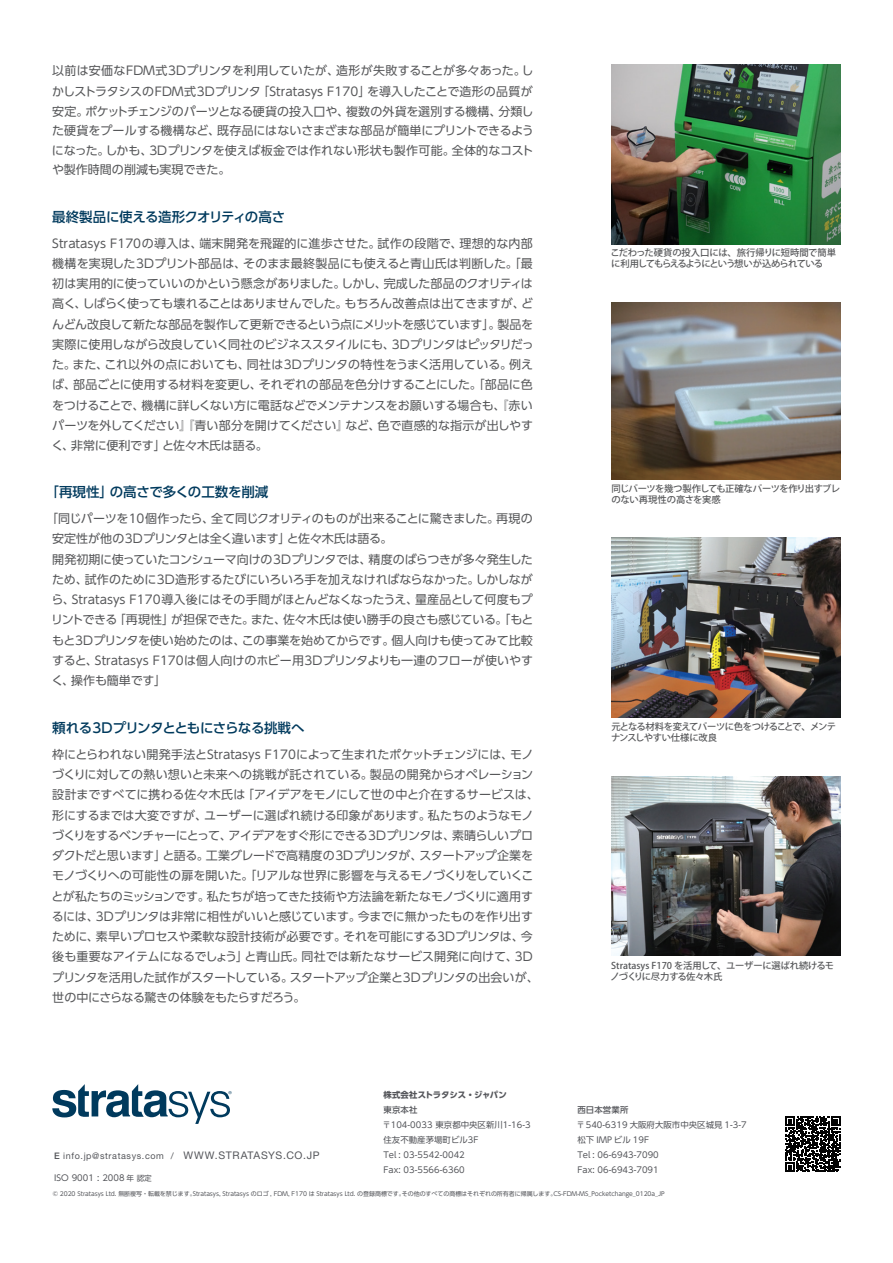
<style>
.page{position:relative;width:893px;height:1263px;background:#fff}
.page>*{position:absolute;margin:0;border:0;box-sizing:border-box;transform-origin:0 0}
.t1{font:500 13.5px "UD Shin Go Pro";letter-spacing:-.03em;color:#003a5d}
.t2{font:500 13.5px "UD Shin Go Pro";letter-spacing:-.01em;color:#003a5d}
.t3{font:12px/20.2px "UD Shin Go Pro";letter-spacing:-.01em;color:#57585a;text-align:justify}
.t4{font:500 9.3px/10.9px "Koz Go Pr 6 N";letter-spacing:-.06em;color:#57585a}
.t5{font:500 9.3px/10.9px "Koz Go Pr 6 N";letter-spacing:-.02em;color:#57585a}
.t6{font:500 9.3px/10.9px "Koz Go Pr 6 N";letter-spacing:-.04em;color:#57585a}
.t7{font:9px "Helvetica Neue LT Std";letter-spacing:.07em;color:#54555a}
.t8{font:8.4px/15px "UD Shin Go Pro";letter-spacing:.005em;color:#54555a}
.t9{font:700 8.4px "UD Shin Go Pro";letter-spacing:-.015em;color:#54555a}
.t10{font:500 8.4px "UD Shin Go Pro";letter-spacing:.02em;color:#54555a}
.t11{font:6px "UD Shin Go Pro";letter-spacing:-.01em;color:#54555a}
.s1{font-weight:500}
.s2{font-size:10.5px}
.s3{font-size:7.5px}
</style>
<div class="page">
<svg style="left:52px;top:1084px;width:180px;height:40px"></svg>
<svg style="left:785px;top:1116px;width:55px;height:56px"></svg>
<img style="left:611px;top:65px;width:230px;height:179px">
<img style="left:611px;top:303px;width:230px;height:176px">
<img style="left:611px;top:538px;width:230px;height:179px">
<img style="left:611px;top:776px;width:229px;height:179px">
<p class="t3" style="left:52px;top:61px;width:483px;line-height:19.8px">以前は安価なFDM式3Dプリンタを利用していたが、造形が失敗することが多々あった。しかしストラタシスのFDM式3Dプリンタ「Stratasys F170」を導入したことで造形の品質が安定。ポケットチェンジのパーツとなる硬貨の投入口や、複数の外貨を選別する機構、分類した硬貨をプールする機構など、既存品にはないさまざまな部品が簡単にプリントできるようになった。しかも、3Dプリンタを使えば板金では作れない形状も製作可能。全体的なコストや製作時間の削減も実現できた。</p>
<p class="t1" style="left:52px;top:206px;width:234px">最終製品に使える造形クオリティの高さ</p>
<p class="t3" style="left:51px;top:233px;width:484px">Stratasys F170の導入は、端末開発を飛躍的に進歩させた。試作の段階で、理想的な内部機構を実現した3Dプリント部品は、そのまま最終製品にも使えると青山氏は判断した。「最初は実用的に使っていいのかという懸念がありました。しかし、完成した部品のクオリティは高く、しばらく使っても壊れることはありませんでした。もちろん改善点は出てきますが、どんどん改良して新たな部品を製作して更新できるという点にメリットを感じています」。製品を実際に使用しながら改良していく同社のビジネススタイルにも、3Dプリンタはピッタリだった。また、これ以外の点においても、同社は3Dプリンタの特性をうまく活用している。例えば、部品ごとに使用する材料を変更し、それぞれの部品を色分けすることにした。「部品に色をつけることで、機構に詳しくない方に電話などでメンテナンスをお願いする場合も、『赤いパーツを外してください』『青い部分を開けてください』など、色で直感的な指示が出しやすく、非常に便利です」と佐々木氏は語る。</p>
<p class="t2" style="left:46px;top:481px;width:224px">「再現性」の高さで多くの工数を削減</p>
<p class="t3" style="left:51px;top:508px;width:484px;text-align:left;text-indent:-5px">「同じパーツを10個作ったら、全て同じクオリティのものが出来ることに驚きました。再現の安定性が他の3Dプリンタとは全く違います」と佐々木氏は語る。<br>開発初期に使っていたコンシューマ向けの3Dプリンタでは、精度のばらつきが多々発生したため、試作のために3D造形するたびにいろいろ手を加えなければならなかった。しかしながら、Stratasys F170導入後にはその手間がほとんどなくなったうえ、量産品として何度もプリントできる「再現性」が担保できた。また、佐々木氏は使い勝手の良さも感じている。「もともと3Dプリンタを使い始めたのは、この事業を始めてからです。個人向けも使ってみて比較すると、Stratasys F170は個人向けのホビー用3Dプリンタよりも一連のフローが使いやすく、操作も簡単です」</p>
<p class="t1" style="left:52px;top:717px;width:254px">頼れる3Dプリンタとともにさらなる挑戦へ</p>
<p class="t3" style="left:52px;top:744px;width:489px;text-align:left">枠にとらわれない開発手法とStratasys F170によって生まれたポケットチェンジには、モノづくりに対しての熱い想いと未来への挑戦が託されている。製品の開発からオペレーション設計まですべてに携わる佐々木氏は「アイデアをモノにして世の中と介在するサービスは、形にするまでは大変ですが、ユーザーに選ばれ続ける印象があります。私たちのようなモノづくりをするベンチャーにとって、アイデアをすぐ形にできる3Dプリンタは、素晴らしいプロダクトだと思います」と語る。工業グレードで高精度の3Dプリンタが、スタートアップ企業をモノづくりへの可能性の扉を開いた。「リアルな世界に影響を与えるモノづくりをしていくことが私たちのミッションです。私たちが培ってきた技術や方法論を新たなモノづくりに適用するには、3Dプリンタは非常に相性がいいと感じています。今までに無かったものを作り出すために、素早いプロセスや柔軟な設計技術が必要です。それを可能にする3Dプリンタは、今後も重要なアイテムになるでしょう」と青山氏。同社では新たなサービス開発に向けて、3Dプリンタを活用した試作がスタートしている。スタートアップ企業と3Dプリンタの出会いが、世の中にさらなる驚きの体験をもたらすだろう。</p>
<p class="t4" style="left:611px;top:247px;width:227px">こだわった硬貨の投入口には、旅行帰りに短時間で簡単に利用してもらえるようにという想いが込められている</p>
<p class="t6" style="left:611px;top:483px;width:230px">同じパーツを幾つ製作しても正確なパーツを作り出すブレのない再現性の高さを実感</p>
<p class="t4" style="left:611px;top:721px;width:227px">元となる材料を変えてパーツに色をつけることで、メンテナンスしやすい仕様に改良</p>
<p class="t5" style="left:610px;top:960px;width:225px">Stratasys F170 を活用して、ユーザーに選ばれ続けるモノづくりに尽力する佐々木氏</p>
<p class="t9" style="left:383px;top:1088px;width:125px">株式会社ストラタシス・ジャパン</p>
<p class="t10" style="left:383px;top:1103px;width:36px">東京本社</p>
<p class="t8" style="left:382px;top:1117px;width:150px">〒104-0033 東京都中央区新川1-16-3住友不動産茅場町ビル3F<br>Tel : 03-5542-0042<br>Fax: 03-5566-6360</p>
<p class="t10" style="left:577px;top:1103px;width:53px">西日本営業所</p>
<p class="t8" style="left:576px;top:1117px;width:172px">〒540-6319 大阪府大阪市中央区城見 1-3-7松下 IMP ビル 19F<br>Tel : 06-6943-7090<br>Fax: 06-6943-7091</p>
<p class="t11" style="left:53px;top:1188px;width:613px">© 2020 Stratasys Ltd. 無断複写・転載を禁じます。Stratasys, Stratasys のロゴ , FDM, F170 は Stratasys Ltd. の登録商標です。その他のすべての商標はそれぞれの所有者に帰属します。CS-FDM-MS_Pocketchange_0120a_JP</p>
<p class="t7" style="left:54px;top:1150px;width:267px"><span class="s1">E</span> info.jp@stratasys.com / <span class="s2">WWW.STRATASYS.CO.JP</span></p>
<p class="t8" style="left:54px;top:1170px;width:99px">ISO 9001 : 2008 <span class="s3">年認定</span></p>
</div>
